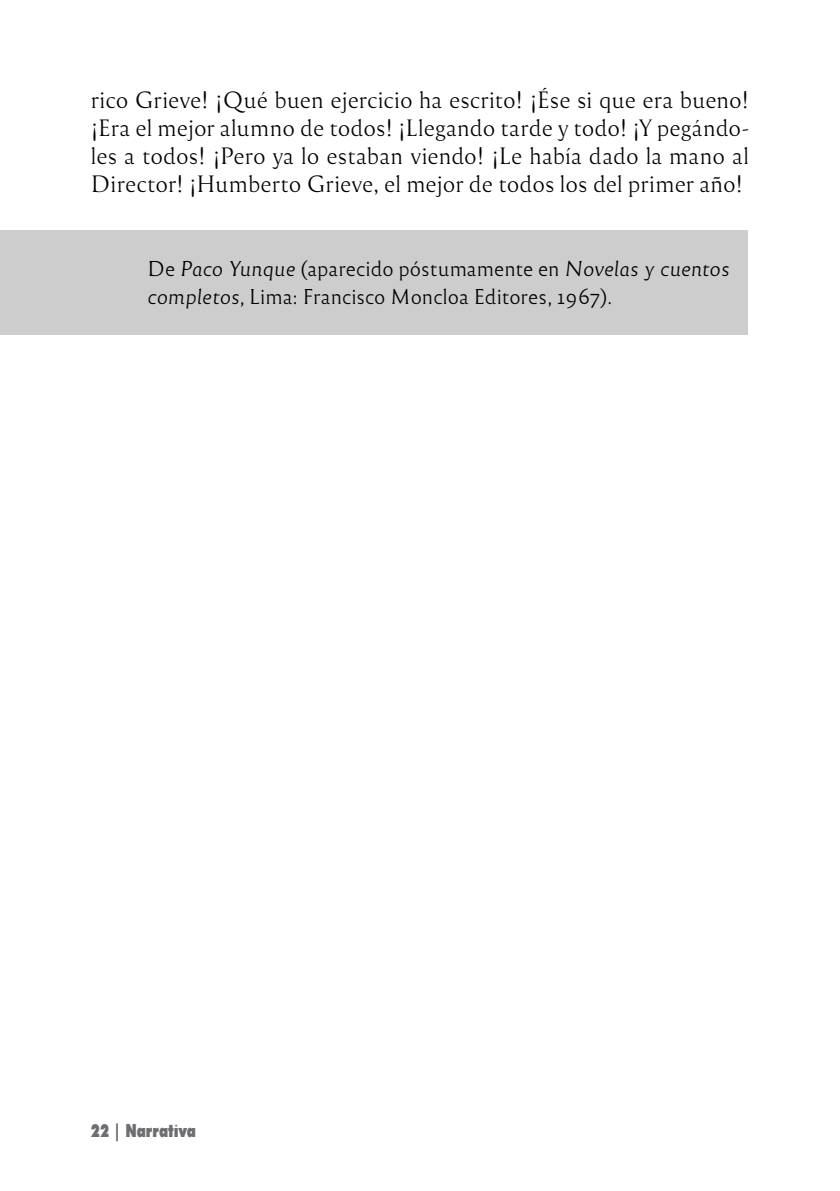
<style>
.page{position:relative;width:840px;height:1191px;background:#fff}
.page>*{position:absolute;margin:0;border:0;box-sizing:border-box;transform-origin:0 0}
.t1{font:22px/28px "Reforma 1918 Blanca";letter-spacing:-.005em;color:#000;text-align:justify}
.t2{font:20px/28px "Reforma 1969 Blanca";color:#000}
.t3{font:900 18px "Futura";color:#6d6e71;scale:.75 1}
.s1{font-family:"Reforma 1969 Blanca Italica"}
</style>
<div class="page">
<div style="left:0;top:230px;width:747px;height:104px;background:#cdcdcd"></div>
<p class="t1" style="left:91px;top:86px;width:659px">rico Grieve! ¡Qué buen ejercicio ha escrito! ¡Ése si que era bueno! ¡Era el mejor alumno de todos! ¡Llegando tarde y todo! ¡Y pegándo&shy;les a todos! ¡Pero ya lo estaban viendo! ¡Le había dado la mano al Director! ¡Humberto Grieve, el mejor de todos los del primer año!</p>
<p class="t2" style="left:147px;top:255px;width:583px">De <span class="s1">Paco Yunque</span> (aparecido póstumamente en <span class="s1">Novelas y cuentos completos</span>, Lima: Francisco Moncloa Editores, 1967).</p>
<p class="t3" style="left:91px;top:1117px;width:142px">22 | Narrativa</p>
</div>
